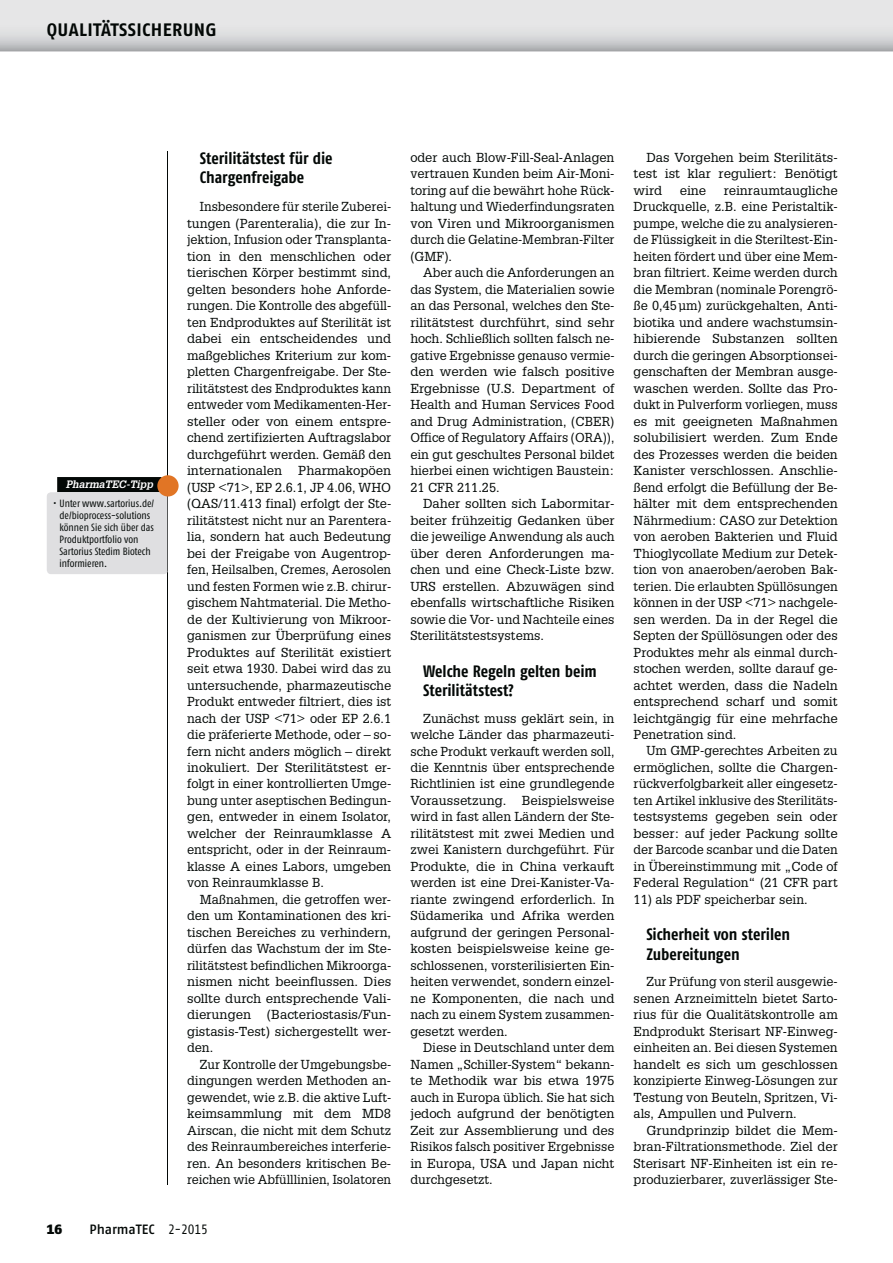
<style>
.page{position:relative;width:893px;height:1263px;background:#fff}
.page>*{position:absolute;margin:0;border:0;box-sizing:border-box;transform-origin:0 0}
.t1{font:700 18px "Fago Pro";letter-spacing:.02em;color:#030806}
.t2{font:700 condensed 16.5px/19.5px "Fago Pro";color:#030806}
.t3{font:500 13.5px "Fago Pro";color:#030806}
.t4{font:900 13.5px "Fago Pro";color:#030806}
.t5{font:12.75px/16.5px "Glypha LT Std";color:#030806;text-align:justify}
.t6{font:condensed 10.5px/12px "Fago Pro";color:#030806}
.t7{font:italic 700 10.5px "Glypha LT Std";letter-spacing:-.01em;color:#fff}
.s1{font-weight:400;font-stretch:condensed}
</style>
<div class="page">
<hr style="left:168px;top:151px;width:1px;height:1033px;background:#030806">
<div style="left:0;top:0;width:892px;height:51px;background:#e6e6e7"></div>
<div style="left:0;top:21px;width:892px;height:30px;background:linear-gradient(to bottom,#f3f3f3,#b6b8bb)"></div>
<div style="left:47px;top:492px;width:122px;height:82px;background:#dfdfe1"></div>
<div style="left:57px;top:477px;width:105px;height:15px;background:#030806"></div>
<div style="left:157px;top:475px;width:22px;height:21px;background:#e17525;border-radius:50%"></div>
<h1 class="t1" style="left:47px;top:19px;width:171px">QUALITÄTSSICHERUNG</h1>
<p class="t7" style="left:66px;top:478px;width:89px">PharmaTEC-Tipp</p>
<p class="t6" style="left:59px;top:498px;width:96px;text-indent:-6px">• Unter www.sartorius.de/ de/bioprocess-solutions können Sie sich über das<br>Produktportfolio von<br>Sartorius Stedim Biotech informieren.</p>
<p class="t2" style="left:200px;top:150px;width:134px">Sterilitätstest für die<br>Chargenfreigabe</p>
<p class="t5" style="left:187px;top:200px;width:206px;text-indent:13px">Insbesondere für sterile Zuberei&shy;tungen (Parenteralia), die zur In&shy;jektion, Infusion oder Transplanta&shy;tion in den menschlichen oder tierischen Körper bestimmt sind, gelten besonders hohe Anforde&shy;rungen. Die Kontrolle des abgefüll&shy;ten Endproduktes auf Sterilität ist dabei ein entscheidendes und maßgebliches Kriterium zur kom&shy;pletten Chargenfreigabe. Der Ste&shy;rilitätstest des Endproduktes kann entweder vom Medikamenten-Her&shy;steller oder von einem entspre&shy;chend zertifizierten Auftragslabor durchgeführt werden. Gemäß den internationalen</p>
<p class="t5" style="left:187px;top:463px;width:206px;text-indent:111px">Pharmakopöen (USP &lt;71&gt;, EP 2.6.1, JP 4.06, WHO (QAS/11.413 final) erfolgt der Ste&shy;rilitätstest nicht nur an Parentera&shy;lia, sondern hat auch Bedeutung bei der Freigabe von Augentrop&shy;fen, Heilsalben, Cremes, Aerosolen und festen Formen wie z.B. chirur&shy;gischem Nahtmaterial. Die Metho&shy;de der Kultivierung von Mikroor&shy;ganismen zur Überprüfung eines Produktes auf Sterilität existiert seit etwa 1930. Dabei wird das zu untersuchende, pharmazeutische Produkt entweder filtriert, dies ist nach der USP &lt;71&gt; oder EP 2.6.1 die präferierte Methode, oder – so&shy;fern nicht anders möglich – direkt inokuliert. Der Sterilitätstest er&shy;folgt in einer kontrollierten Umge&shy;bung unter aseptischen Bedingun&shy;gen, entweder in einem Isolator, welcher der Reinraumklasse A entspricht, oder in der Reinraum&shy;klasse A eines Labors, umgeben von Reinraumklasse B.</p>
<p class="t5" style="left:187px;top:892px;width:206px;text-indent:13px">Maßnahmen, die getroffen wer&shy;den um Kontaminationen des kri&shy;tischen Bereiches zu verhindern, dürfen das Wachstum der im Ste&shy;rilitätstest befindlichen Mikroorga&shy;nismen nicht beeinflussen. Dies sollte durch entsprechende Vali&shy;dierungen (Bacteriostasis/Fun&shy;gistasis-Test) sichergestellt wer&shy;den.</p>
<p class="t5" style="left:187px;top:1057px;width:206px;text-indent:13px">Zur Kontrolle der Umgebungsbe&shy;dingungen werden Methoden an&shy;gewendet, wie z.B. die aktive Luft&shy;keimsammlung mit dem MD8<br>Airscan, die nicht mit dem Schutz des Reinraumbereiches interferie&shy;ren. An besonders kritischen Be&shy;reichen wie Abfülllinien, Isolatoren</p>
<p class="t4" style="left:47px;top:1221px;width:17px">16</p>
<p class="t3" style="left:89px;top:1221px;width:120px">PharmaTEC <span class="s1">2-2015</span></p>
<p class="t5" style="left:410px;top:150px;width:206px">oder auch Blow-Fill-Seal-Anlagen vertrauen Kunden beim Air-Moni&shy;toring auf die bewährt hohe Rück&shy;haltung und Wiederfindungsraten von Viren und Mikroorganismen durch die Gelatine-Membran-Filter (GMF).</p>
<p class="t5" style="left:410px;top:266px;width:206px;text-indent:13px">Aber auch die Anforderungen an das System, die Materialien sowie an das Personal, welches den Ste&shy;rilitätstest durchführt, sind sehr hoch. Schließlich sollten falsch ne&shy;gative Ergebnisse genauso vermie&shy;den werden wie falsch positive Ergebnisse (U.S. Department of Health and Human Services Food and Drug Administration, (CBER)<br>Office of Regulatory Affairs (ORA)), ein gut geschultes Personal bildet hierbei einen wichtigen Baustein:<br>21 CFR 211.25.</p>
<p class="t5" style="left:410px;top:496px;width:206px;text-indent:13px">Daher sollten sich Labormitar&shy;beiter frühzeitig Gedanken über die jeweilige Anwendung als auch über deren Anforderungen ma&shy;chen und eine Check-Liste bzw.<br>URS erstellen. Abzuwägen sind ebenfalls wirtschaftliche Risiken sowie die Vor- und Nachteile eines Sterilitätstestsystems.</p>
<p class="t2" style="left:423px;top:662px;width:175px">Welche Regeln gelten beim<br>Sterilitätstest?</p>
<p class="t5" style="left:410px;top:711px;width:206px;text-indent:13px">Zunächst muss geklärt sein, in welche Länder das pharmazeuti&shy;sche Produkt verkauft werden soll, die Kenntnis über entsprechende Richtlinien ist eine grundlegende Voraussetzung. Beispielsweise wird in fast allen Ländern der Ste&shy;rilitätstest mit zwei Medien und zwei Kanistern durchgeführt. Für Produkte, die in China verkauft werden ist eine Drei-Kanister-Va&shy;riante zwingend erforderlich. In Südamerika und Afrika werden aufgrund der geringen Personal&shy;kosten beispielsweise keine ge&shy;schlossenen, vorsterilisierten Ein&shy;heiten verwendet, sondern einzel&shy;ne Komponenten, die nach und nach zu einem System zusammen&shy;gesetzt werden.</p>
<p class="t5" style="left:410px;top:1041px;width:206px;text-indent:13px">Diese in Deutschland unter dem Namen „Schiller-System“ bekann&shy;te Methodik war bis etwa 1975 auch in Europa üblich. Sie hat sich jedoch aufgrund der benötigten Zeit zur Assemblierung und des Risikos falsch positiver Ergebnisse in Europa, USA und Japan nicht durchgesetzt.</p>
<p class="t5" style="left:633px;top:150px;width:206px;text-indent:13px">Das Vorgehen beim Sterilitäts&shy;test ist klar reguliert: Benötigt wird</p>
<p class="t5" style="left:633px;top:183px;width:206px;text-indent:90px">reinraumtaugliche Druckquelle, z.B. eine Peristaltik&shy;pumpe, welche die zu analysieren&shy;de Flüssigkeit in die Steriltest-Ein&shy;heiten fördert und über eine Mem&shy;bran filtriert. Keime werden durch die Membran (nominale Porengrö&shy;ße 0,45 μm) zurückgehalten, Anti&shy;biotika und andere wachstumsin&shy;hibierende Substanzen sollten durch die geringen Absorptionsei&shy;genschaften der Membran ausge&shy;waschen werden. Sollte das Pro&shy;dukt in Pulverform vorliegen, muss es mit geeigneten Maßnahmen solubilisiert werden. Zum Ende des Prozesses werden die beiden Kanister verschlossen. Anschlie&shy;ßend erfolgt die Befüllung der Be&shy;hälter mit dem entsprechenden Nährmedium: CASO zur Detektion von aeroben Bakterien und Fluid Thioglycollate Medium zur Detek&shy;tion von anaeroben/aeroben Bak&shy;terien. Die erlaubten Spüllösungen können in der USP &lt;71&gt; nachgele&shy;sen werden. Da in der Regel die Septen der Spüllösungen oder des Produktes mehr als einmal durch&shy;stochen werden, sollte darauf ge&shy;achtet werden, dass die Nadeln entsprechend scharf und somit leichtgängig für eine mehrfache Penetration sind.</p>
<p class="t5" style="left:633px;top:744px;width:206px;text-indent:13px">Um GMP-gerechtes Arbeiten zu ermöglichen, sollte die Chargen&shy;rückverfolgbarkeit aller eingesetz&shy;ten Artikel inklusive des Sterilitäts&shy;testsystems gegeben sein oder besser: auf jeder Packung sollte der Barcode scanbar und die Daten in Übereinstimmung mit „Code of Federal Regulation“ (21 CFR part</p>
<p class="t5" style="left:633px;top:892px;width:175px">11) als PDF speicherbar sein.</p>
<p class="t2" style="left:646px;top:926px;width:145px">Sicherheit von sterilen<br>Zubereitungen</p>
<p class="t5" style="left:633px;top:975px;width:206px;text-indent:13px">Zur Prüfung von steril ausgewie&shy;senen Arzneimitteln bietet Sarto&shy;rius für die Qualitätskontrolle am Endprodukt Sterisart NF-Einweg&shy;einheiten an. Bei diesen Systemen handelt es sich um geschlossen konzipierte Einweg-Lösungen zur Testung von Beuteln, Spritzen, Vi&shy;als, Ampullen und Pulvern.</p>
<p class="t5" style="left:633px;top:1123px;width:206px;text-indent:13px">Grundprinzip bildet die Mem&shy;bran-Filtrationsmethode. Ziel der Sterisart NF-Einheiten ist ein re&shy;produzierbarer, zuverlässiger Ste-</p>
<p class="t5" style="left:679px;top:183px;width:28px">eine</p>
</div>
